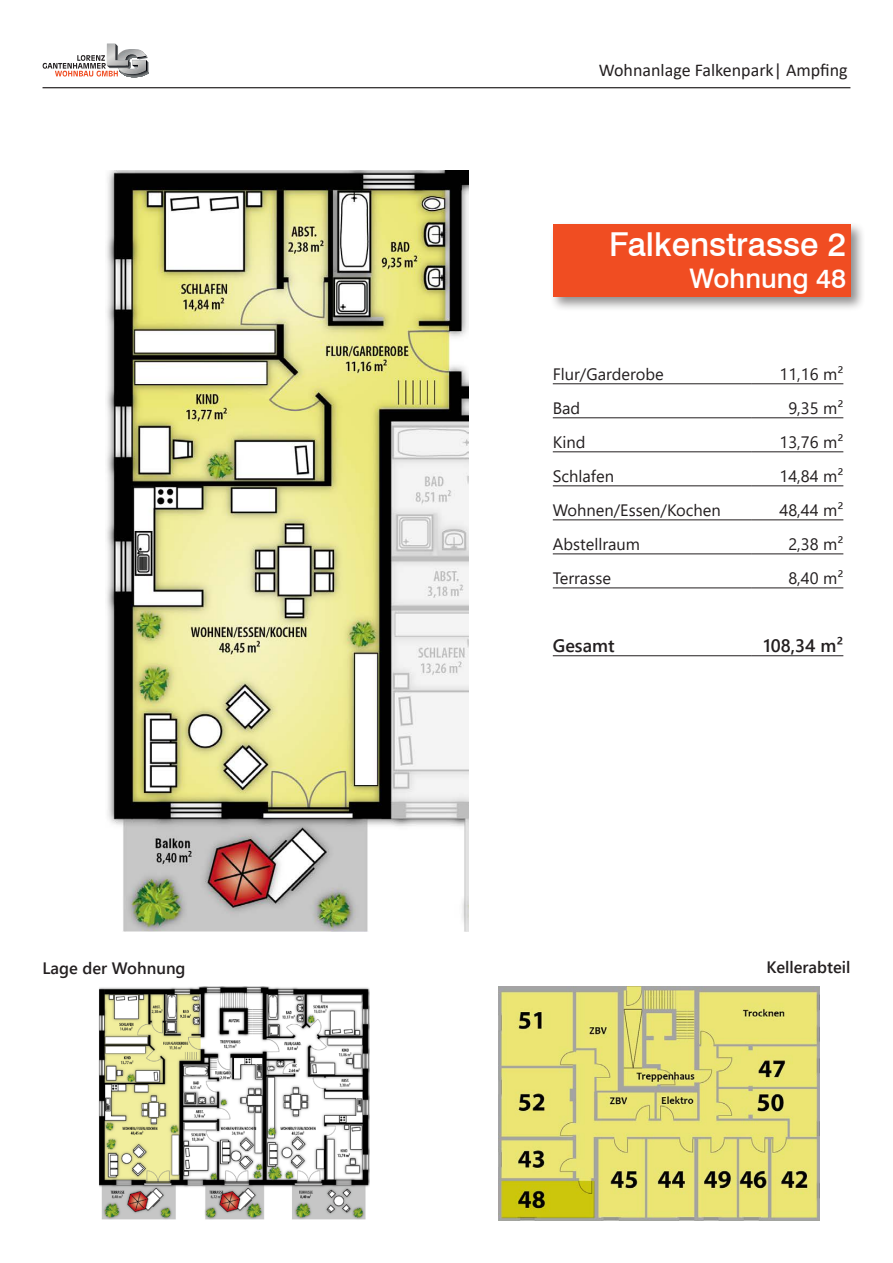
<style>
.page{position:relative;width:893px;height:1263px;background:#fff}
.page>*{position:absolute;margin:0;border:0;box-sizing:border-box;transform-origin:0 0}
.Basisformat_Schrift{font:500 33px "Swiss 721 BT";color:#fff}
.Basisformat_Schrift-2{font:500 27px "Swiss 721 BT";color:#fff}
.t1{font:18px "Calibri";color:#231f20}
.t2{font:600 18px "Segoe UI";color:#231f20}
.t3{font:16.5px "Segoe UI";color:#231f20}
.t4{font:600 16.5px "Segoe UI";color:#231f20}
</style>
<div class="page">
<svg style="left:43px;top:44px;width:106px;height:33px"></svg>
<img style="left:107px;top:44px;width:21px;height:21px">
<hr style="left:43px;top:87px;width:807px;height:1px;background:#231f20">
<img style="left:106px;top:170px;width:363px;height:761px">
<img style="left:98px;top:986px;width:271px;height:234px">
<img style="left:499px;top:986px;width:320px;height:234px">
<hr style="left:553px;top:383px;width:198px;height:1px;background:#231f20">
<hr style="left:751px;top:383px;width:92px;height:1px;background:#231f20">
<hr style="left:553px;top:418px;width:198px;height:1px;background:#231f20">
<hr style="left:751px;top:418px;width:92px;height:1px;background:#231f20">
<hr style="left:553px;top:452px;width:198px;height:1px;background:#231f20">
<hr style="left:751px;top:452px;width:92px;height:1px;background:#231f20">
<hr style="left:553px;top:486px;width:198px;height:1px;background:#231f20">
<hr style="left:751px;top:486px;width:92px;height:1px;background:#231f20">
<hr style="left:553px;top:520px;width:198px;height:1px;background:#231f20">
<hr style="left:751px;top:520px;width:92px;height:1px;background:#231f20">
<hr style="left:553px;top:554px;width:198px;height:1px;background:#231f20">
<hr style="left:751px;top:554px;width:92px;height:1px;background:#231f20">
<hr style="left:553px;top:588px;width:198px;height:1px;background:#231f20">
<hr style="left:751px;top:588px;width:92px;height:1px;background:#231f20">
<hr style="left:553px;top:655px;width:198px;height:1px;background:#231f20">
<hr style="left:751px;top:655px;width:92px;height:1px;background:#231f20">
<div style="left:550px;top:222px;width:316px;height:90px;background:#231f20;opacity:.5"></div>
<div style="left:553px;top:225px;width:297px;height:72px;background:#f04d22"></div>
<p class="t1" style="left:599px;top:58px;width:250px">Wohnanlage Falkenpark| Ampfing</p>
<p class="Basisformat_Schrift" style="left:609px;top:224px;width:239px">Falkenstrasse 2</p>
<p class="Basisformat_Schrift-2" style="left:689px;top:262px;width:158px">Wohnung 48</p>
<p class="t3" style="left:553px;top:360px;width:113px">Flur/Garderobe</p>
<p class="t3" style="left:779px;top:360px;width:65px">11,16 m²</p>
<p class="t3" style="left:553px;top:394px;width:29px">Bad</p>
<p class="t3" style="left:788px;top:394px;width:57px">9,35 m²</p>
<p class="t3" style="left:553px;top:428px;width:34px">Kind</p>
<p class="t3" style="left:779px;top:428px;width:65px">13,76 m²</p>
<p class="t3" style="left:553px;top:462px;width:63px">Schlafen</p>
<p class="t3" style="left:779px;top:462px;width:65px">14,84 m²</p>
<p class="t3" style="left:553px;top:496px;width:170px">Wohnen/Essen/Kochen</p>
<p class="t3" style="left:779px;top:496px;width:65px">48,44 m²</p>
<p class="t3" style="left:553px;top:530px;width:89px">Abstellraum</p>
<p class="t3" style="left:788px;top:530px;width:57px">2,38 m²</p>
<p class="t3" style="left:553px;top:564px;width:60px">Terrasse</p>
<p class="t3" style="left:788px;top:564px;width:57px">8,40 m²</p>
<p class="t2" style="left:553px;top:631px;width:63px">Gesamt</p>
<p class="t2" style="left:764px;top:631px;width:81px">108,34 m²</p>
<p class="t4" style="left:43px;top:955px;width:145px">Lage der Wohnung</p>
<p class="t4" style="left:766px;top:953px;width:85px">Kellerabteil</p>
</div>
